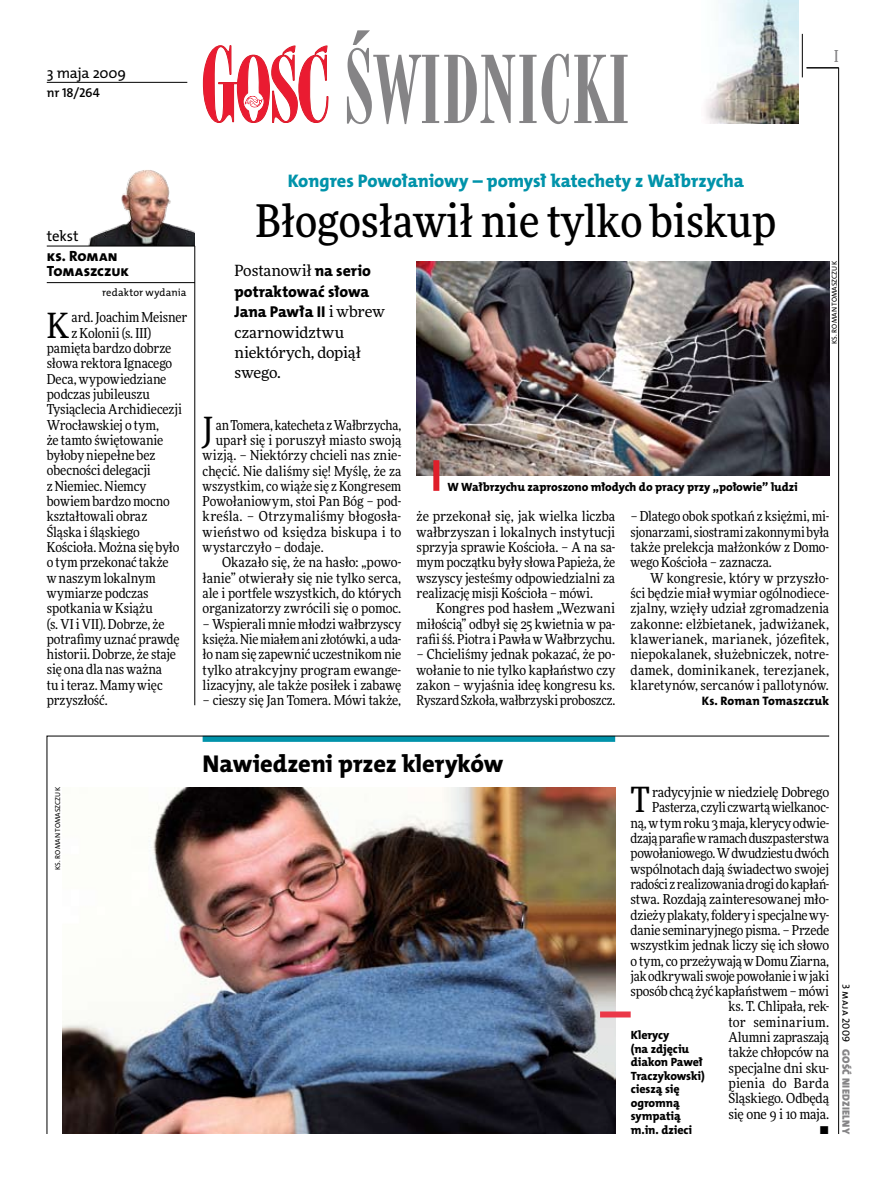
<style>
.page{position:relative;width:893px;height:1191px;background:#fff}
.page>*{position:absolute;margin:0;border:0;box-sizing:border-box;transform-origin:0 0}
.t1{font:500 45px "Freeday Narrow";color:#000}
.t2{font:34.8px "Freeday Narrow News";color:#000}
.t3{font:24.45px "The Mix HP8 Ex Bld";color:#000}
.t4{font:18.3px "The Mix HP8 Ex Bld";letter-spacing:-.005em;color:#0093aa}
.t5{font:500 16.5px "Freeday Narrow";color:#858486;scale:.9 1}
.t6{font:15.75px/20.4px "The Mix HP8 Ex Bld";letter-spacing:-.005em;color:#000}
.t7{font:15.45px/20.4px "Freeday News";letter-spacing:-.01em;color:#000}
.t8{font:14.85px/15.3px "The Mix HP8 Ex Bld";letter-spacing:-.005em;color:#000}
.t9{font:14.85px "The Mix HP5 Plain";letter-spacing:-.015em;color:#000}
.t10{font:13.65px/15.3px "Freeday Narrow News";letter-spacing:-.01em;color:#000;text-align:justify}
.t11{font:13.65px "Freeday Narrow News";letter-spacing:.015em;color:#000}
.t12{font:12.9px "The Mix HP6 Se Bld";letter-spacing:-.01em;color:#000}
.t13{font:12.3px "The Mix HP8 Ex Bld";letter-spacing:.015em;color:#000}
.t14{font:12px/13.5px "The Mix HP8 Ex Bld";letter-spacing:-.005em;color:#000}
.t15{font:10.5px "The Mix HP5 Plain";letter-spacing:.015em;color:#000}
.t16{font:10.5px "The Mix HP9 Blk";letter-spacing:.025em;color:#858486}
.t17{font:7.2px "The Mix HP5 Plain";letter-spacing:.005em;color:#000}
.s1{font-family:"The Mix HP8 Ex Bld";font-size:15.75px}
.s2{font-family:"Freeday News";font-size:15.45px}
</style>
<div class="page">
<hr style="left:838px;top:68px;width:1px;height:1066px;background:#000">
<hr style="left:802px;top:34px;width:1px;height:43px;background:#000">
<svg style="left:203px;top:45px;width:125px;height:78px"></svg>
<svg style="left:347px;top:30px;width:281px;height:94px"></svg>
<svg style="left:47px;top:735px;width:783px;height:399px"></svg>
<hr style="left:195px;top:246px;width:1px;height:459px;background:#000">
<hr style="left:806px;top:68px;width:33px;height:1px;background:#000">
<img style="left:706px;top:0;width:92px;height:123px">
<img style="left:81px;top:170px;width:114px;height:76px">
<hr style="left:47px;top:246px;width:148px;height:1px;background:#000">
<hr style="left:47px;top:282px;width:148px;height:1px;background:#000">
<hr style="left:47px;top:82px;width:140px;height:1px;background:#000">
<img style="left:62px;top:787px;width:553px;height:346px">
<img style="left:416px;top:261px;width:413px;height:214px">
<div style="left:433px;top:460px;width:6px;height:31px;background:#df1f2a"></div>
<div style="left:600px;top:1011px;width:31px;height:6px;background:#eb3848"></div>
<p class="t9" style="left:47px;top:63px;width:81px">3 maja 2009</p>
<p class="t12" style="left:47px;top:85px;width:55px">nr 18/264</p>
<p class="t5" style="left:834px;top:46px;width:6px">I</p>
<p class="t9" style="left:47px;top:227px;width:33px">tekst</p>
<p class="t8" style="left:47px;top:249px;width:84px">ks. Roman<br>Tomaszczuk</p>
<p class="t15" style="left:102px;top:285px;width:86px">redaktor wydania</p>
<h2 class="t2" style="left:47px;top:304px;width:24px">K</h2>
<p class="t10" style="left:71px;top:310px;width:117px">ard. Joachim Meisner</p>
<p class="t10" style="left:71px;top:325px;width:82px">z Kolonii (s. III)</p>
<p class="t10" style="left:47px;top:340px;width:126px">pamięta bardzo dobrze</p>
<p class="t10" style="left:47px;top:356px;width:127px">słowa rektora Ignacego</p>
<p class="t10" style="left:47px;top:371px;width:121px">Deca, wypowiedziane</p>
<p class="t10" style="left:47px;top:386px;width:105px">podczas jubileuszu</p>
<p class="t10" style="left:47px;top:401px;width:137px">Tysiąclecia Archidiecezji</p>
<p class="t10" style="left:47px;top:417px;width:114px">Wrocławskiej o tym,</p>
<p class="t10" style="left:47px;top:432px;width:118px">że tamto świętowanie</p>
<p class="t10" style="left:47px;top:447px;width:110px">byłoby niepełne bez</p>
<p class="t10" style="left:47px;top:463px;width:105px">obecności delegacji</p>
<p class="t10" style="left:47px;top:478px;width:101px">z Niemiec. Niemcy</p>
<p class="t10" style="left:47px;top:493px;width:125px">bowiem bardzo mocno</p>
<p class="t10" style="left:47px;top:509px;width:102px">kształtowali obraz</p>
<p class="t10" style="left:47px;top:524px;width:95px">Śląska i śląskiego</p>
<p class="t10" style="left:47px;top:539px;width:134px">Kościoła. Można się było</p>
<p class="t10" style="left:47px;top:554px;width:123px">o tym przekonać także</p>
<p class="t10" style="left:47px;top:570px;width:111px">w naszym lokalnym</p>
<p class="t10" style="left:47px;top:585px;width:103px">wymiarze podczas</p>
<p class="t10" style="left:47px;top:600px;width:108px">spotkania w Książu</p>
<p class="t10" style="left:47px;top:616px;width:119px">(s. VI i VII). Dobrze, że</p>
<p class="t10" style="left:47px;top:631px;width:134px">potrafimy uznać prawdę</p>
<p class="t10" style="left:47px;top:646px;width:131px">historii. Dobrze, że staje</p>
<p class="t10" style="left:47px;top:662px;width:117px">się ona dla nas ważna</p>
<p class="t10" style="left:47px;top:677px;width:117px">tu iteraz. Mamy więc</p>
<p class="t10" style="left:47px;top:692px;width:63px">przyszłość.</p>
<h3 class="t4" style="left:288px;top:169px;width:458px">Kongres Powołaniowy – pomysł katechety z Wałbrzycha</h3>
<h1 class="t1" style="left:256px;top:193px;width:522px">Błogosławił nie tylko biskup</h1>
<p class="t7" style="left:234px;top:260px;width:138px">Postanowił <span class="s1">na serio</span></p>
<p class="t6" style="left:234px;top:281px;width:152px">potraktować słowa<br>Jana Pawła II <span class="s2">i wbrew</span></p>
<p class="t7" style="left:234px;top:321px;width:128px">czarnowidztwu niektórych, dopiął swego.</p>
<p class="t17" style="left:830px;top:344px;width:83px;rotate:-90deg">Ks. Roman Tomaszczuk</p>
<h2 class="t2" style="left:203px;top:408px;width:13px">J</h2>
<p class="t10" style="left:216px;top:417px;width:187px">an Tomera, katecheta zWałbrzycha,</p>
<p class="t10" style="left:216px;top:432px;width:187px">uparł się i poruszył miasto swoją</p>
<p class="t10" style="left:203px;top:447px;width:200px">wizją. – Niektórzy chcieli nas znie-</p>
<p class="t10" style="left:203px;top:463px;width:200px">chęcić. Nie daliśmy się! Myślę, że za</p>
<p class="t10" style="left:203px;top:478px;width:200px">wszystkim, co wiąże się z Kongresem</p>
<p class="t10" style="left:203px;top:493px;width:200px">Powołaniowym, stoi Pan Bóg – pod-</p>
<p class="t11" style="left:203px;top:508px;width:200px">kreśla. – Otrzymaliśmy błogosła-</p>
<p class="t11" style="left:203px;top:523px;width:200px">wieństwo od księdza biskupa i to</p>
<p class="t10" style="left:203px;top:539px;width:123px">wystarczyło – dodaje.</p>
<p class="t10" style="left:222px;top:555px;width:181px">Okazało się, że na hasło: „powo-</p>
<p class="t10" style="left:203px;top:570px;width:200px">łanie” otwierały się nie tylko serca,</p>
<p class="t10" style="left:203px;top:585px;width:200px">ale i portfele wszystkich, do których</p>
<p class="t10" style="left:203px;top:600px;width:200px">organizatorzy zwrócili się o pomoc.</p>
<p class="t10" style="left:203px;top:616px;width:200px">– Wspierali mnie młodzi wałbrzyscy księża. Nie miałem ani złotówki, auda&shy;ło nam się zapewnić uczestnikom nie tylko atrakcyjny program ewange&shy;lizacyjny, ale także posiłek i zabawę</p>
<p class="t10" style="left:203px;top:692px;width:200px">– cieszy się Jan Tomera. Mówi także,</p>
<p class="t14" style="left:448px;top:480px;width:352px">W Wałbrzychu zaproszono młodych do pracy przy „połowie” ludzi</p>
<p class="t10" style="left:417px;top:509px;width:200px">że przekonał się, jak wielka liczba wałbrzyszan i lokalnych instytucji sprzyja sprawie Kościoła. – A na sa&shy;mym początku były słowa Papieża, że wszyscy jesteśmy odpowiedzialni za realizację misji Kościoła – mówi.</p>
<p class="t10" style="left:417px;top:600px;width:200px;text-indent:20px">Kongres pod hasłem „Wezwani miłością” odbył się 25 kwietnia w pa&shy;rafii śś. Piotra i Pawła w Wałbrzychu.</p>
<p class="t10" style="left:417px;top:646px;width:200px">– Chcieliśmy jednak pokazać, że po&shy;wołanie to nie tylko kapłaństwo czy zakon – wyjaśnia ideę kongresu ks.<br>Ryszard Szkoła, wałbrzyski proboszcz.</p>
<p class="t10" style="left:630px;top:509px;width:200px">– Dlatego obok spotkań z księżmi, mi&shy;sjonarzami, siostrami zakonnymi była także prelekcja małżonków z Domo&shy;wego Kościoła – zaznacza.</p>
<p class="t10" style="left:630px;top:570px;width:200px;text-indent:20px">W kongresie, który w przyszło&shy;ści będzie miał wymiar ogólnodiece&shy;zjalny, wzięły udział zgromadzenia zakonne: elżbietanek, jadwiżanek, klawerianek, marianek, józefitek, niepokalanek, służebniczek, notre&shy;damek, dominikanek, terezjanek, klaretynów, sercanów i pallotynów.</p>
<p class="t13" style="left:702px;top:693px;width:129px">Ks. Roman Tomaszczuk</p>
<p class="t17" style="left:53px;top:869px;width:83px;rotate:-90deg">Ks. Roman Tomaszczuk</p>
<h3 class="t3" style="left:203px;top:747px;width:302px">Nawiedzeni przez kleryków</h3>
<p class="t10" style="left:630px;top:784px;width:200px;text-align:right">radycyjnie w niedzielę Dobrego<br>Pasterza, czyli czwartą wielkanoc-<br>ną, w tym roku 3 maja, klerycy odwie&shy;dzają parafie w ramach duszpasterstwa powołaniowego. W dwudziestu dwóch wspólnotach dają świadectwo swojej radości z realizowania drogi do kapłań&shy;stwa. Rozdają zainteresowanej mło&shy;dzieży plakaty, foldery i specjalne wy&shy;danie seminaryjnego pisma. – Przede wszystkim jednak liczy się ich słowo o tym, co przeżywają w Domu Ziarna, jak odkrywali swoje powołanie i w jaki sposób chcą żyć kapłaństwem – mówi ks. T. Chlipała, rek-<br>tor seminarium.<br>Alumni zapraszają<br>także chłopców na<br>specjalne dni sku-<br>pienia do Barda<br>Śląskiego. Odbędą<br>się one 9 i 10 maja.<br>•</p>
<h2 class="t2" style="left:630px;top:778px;width:21px">T</h2>
<p class="t14" style="left:631px;top:1028px;width:76px">Klerycy<br>(na zdjęciu diakon Paweł<br>Traczykowski) cieszą się ogromną sympatią m.in. dzieci</p>
<p class="t15" style="left:853px;top:983px;width:60px;rotate:90deg">3 maja 2009</p>
<p class="t16" style="left:853px;top:1049px;width:86px;rotate:90deg">Gość Niedzielny</p>
</div>
